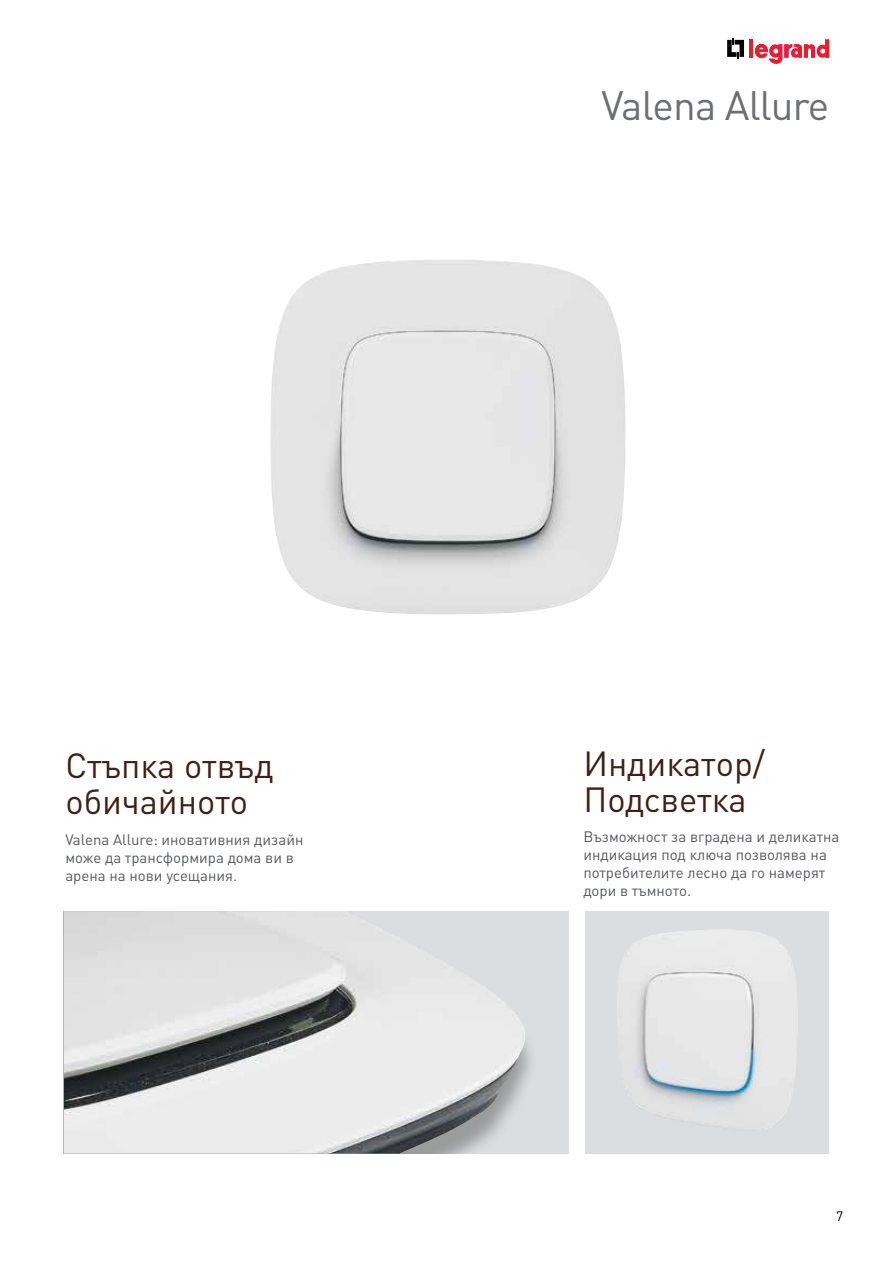
<style>
.page{position:relative;width:893px;height:1263px;background:#fff}
.page>*{position:absolute;margin:0;border:0;box-sizing:border-box;transform-origin:0 0}
.t1{font:40.5px "DIN Pro";letter-spacing:-.02em;color:#6d6e71}
.t2{font:34.5px/36px "DIN Pro";color:#411f13}
.t3{font:15px/18px "DIN Pro";color:#58595b}
.t4{font:13.5px "DIN Pro";color:#000}
</style>
<div class="page">
<img style="left:270px;top:260px;width:356px;height:355px">
<div style="left:64px;top:911px;width:505px;height:242px;background:#dcddde"></div>
<img style="left:64px;top:911px;width:466px;height:242px">
<div style="left:585px;top:911px;width:244px;height:242px;background:#dcddde"></div>
<img style="left:617px;top:929px;width:181px;height:198px">
<svg style="left:727px;top:38px;width:17px;height:20px"></svg>
<hr style="left:749px;top:39px;width:4px;height:19px;background:#ec008c">
<hr style="left:749px;top:40px;width:4px;height:18px;background:#ed1d24">
<svg style="left:755px;top:39px;width:74px;height:25px"></svg>
<h2 class="t2" style="left:65px;top:745px;width:210px">Стъпка отвъд обичайното</h2>
<p class="t3" style="left:65px;top:829px;width:240px">Valena Allure: иновативния дизайн може да трансформира дома ви в арена на нови усещания.</p>
<h1 class="t1" style="left:602px;top:73px;width:229px">Valena Allure</h1>
<h2 class="t2" style="left:583px;top:742px;width:183px">Индикатор/<br>Подсветка</h2>
<p class="t3" style="left:583px;top:826px;width:257px">Възможност за вградена и деликатна индикация под ключа позволява на потребителите лесно да го намерят дори в тъмното.</p>
<p class="t4" style="left:836px;top:1205px;width:9px">7</p>
</div>
